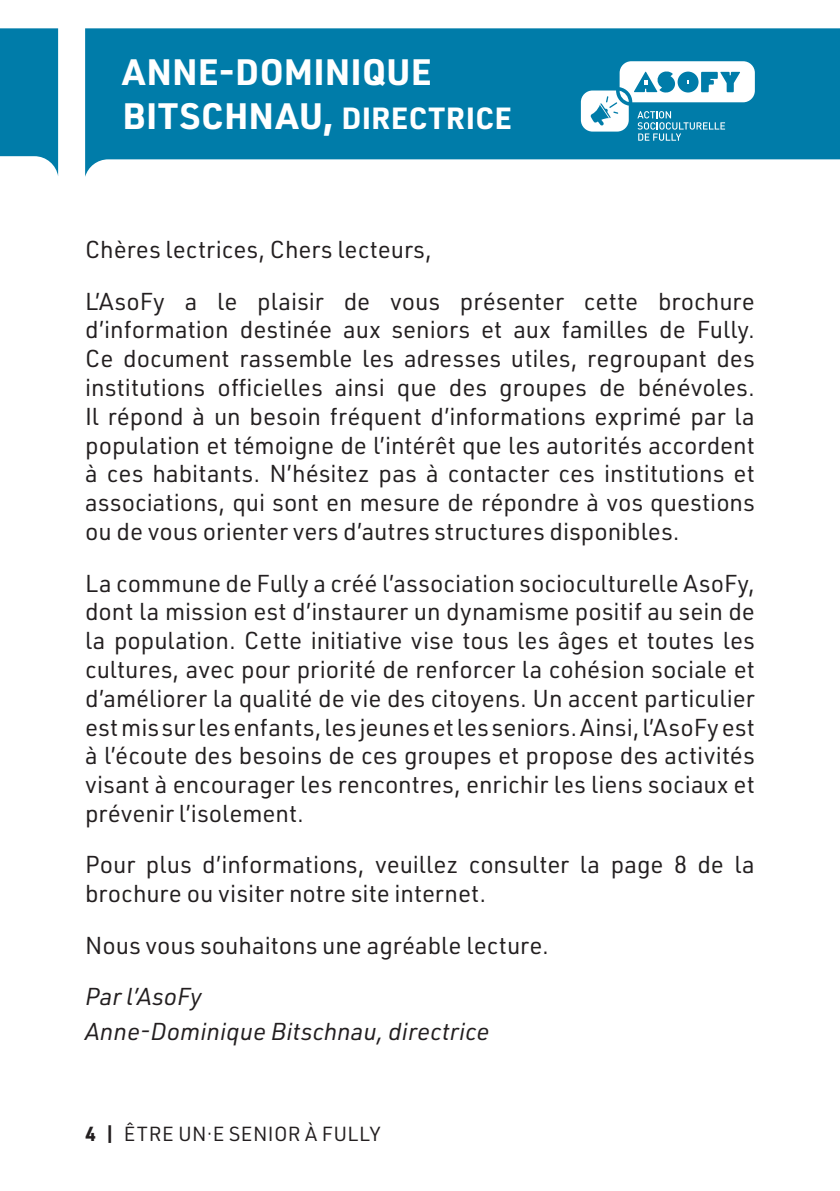
<style>
.page{position:relative;width:840px;height:1191px;background:#fff}
.page>*{position:absolute;margin:0;border:0;box-sizing:border-box;transform-origin:0 0}
.t1{font:700 36px/43.2px "URWDIN";letter-spacing:.005em;color:#fff}
.t2{font:24px/28.8px "URWDIN";color:#231f20}
.t3{font:italic 24px/34.4px "URWDIN";color:#231f20}
.t4{font:20px "URWDIN";letter-spacing:.025em;color:#231f20}
.s1{font-size:30px}
.s2{font-weight:700}
</style>
<div class="page">
<svg style="left:85px;top:28px;width:754px;height:149px;background:#228db4"></svg>
<svg style="left:0;top:28px;width:58px;height:148px;background:#1f8cb3"></svg>
<svg style="left:580px;top:61px;width:174px;height:80px"></svg>
<h1 class="t1" style="left:122px;top:49px;width:390px">ANNE-DOMINIQUE<br>BITSCHNAU, <span class="s1">DIRECTRICE</span></h1>
<p class="t2" style="left:85px;top:223px;width:670px;line-height:51.4px">Chères lectrices, Chers lecteurs,<br>L’AsoFy a le plaisir de vous présenter cette brochure</p>
<p class="t2" style="left:85px;top:315px;width:671px;text-align:justify">d’information destinée aux seniors et aux familles de Fully.<br>Ce document rassemble les adresses utiles, regroupant des institutions officielles ainsi que des groupes de bénévoles.<br>Il répond à un besoin fréquent d’informations exprimé par la population et témoigne de l’intérêt que les autorités accordent à ces habitants. N’hésitez pas à contacter ces institutions et associations, qui sont en mesure de répondre à vos questions ou de vous orienter vers d’autres structures disponibles.</p>
<p class="t2" style="left:85px;top:568px;width:671px;text-align:justify">La commune de Fully a créé l’association socioculturelle AsoFy, dont la mission est d’instaurer un dynamisme positif au sein de la population. Cette initiative vise tous les âges et toutes les cultures, avec pour priorité de renforcer la cohésion sociale et d’améliorer la qualité de vie des citoyens. Un accent particulier est mis sur les enfants, les jeunes et les seniors. Ainsi, l’AsoFy est à l’écoute des besoins de ces groupes et propose des activités visant à encourager les rencontres, enrichir les liens sociaux et prévenir l’isolement.</p>
<p class="t2" style="left:85px;top:850px;width:671px">Pour plus d’informations, veuillez consulter la page 8 de la brochure ou visiter notre site internet.</p>
<p class="t2" style="left:85px;top:930px;width:465px">Nous vous souhaitons une agréable lecture.</p>
<p class="t3" style="left:85px;top:978px;width:406px">Par l’AsoFy<br>Anne-Dominique Bitschnau, directrice</p>
<p class="t4" style="left:85px;top:1120px;width:296px"><span class="s2">4 |</span> ÊTRE UN·E SENIOR À FULLY</p>
</div>
